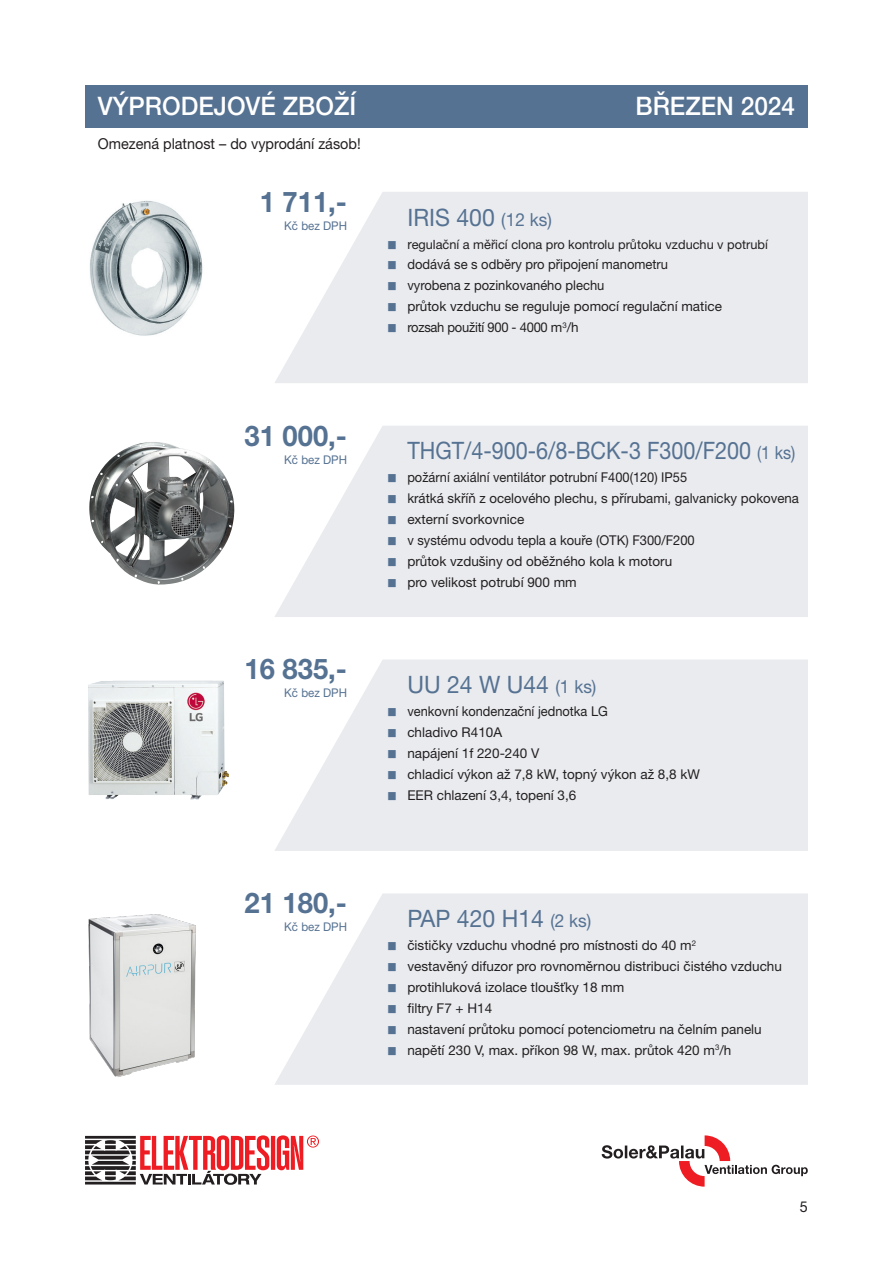
<style>
.page{position:relative;width:893px;height:1263px;background:#fff}
.page>*{position:absolute;margin:0;border:0;box-sizing:border-box;transform-origin:0 0}
.t1{font:700 28.5px "Helvetica Neue LT Pro";color:#567292;scale:.96 1}
.t2{font:500 25.5px "Helvetica Neue LT Pro";color:#fff;scale:.96 1}
._1{font:24px "Helvetica Neue LT Pro";color:#567292;scale:.96 1}
._1-2{font:24px "Helvetica Neue LT Pro";color:#567292;scale:.9 1}
.t3{font:15px "Helvetica Neue LT Pro";color:#231f20;scale:.96 1}
._02-text{font:13.5px "Helvetica Neue LT Pro";color:#231f20}
._02-text-2{font:13.5px "Helvetica Neue LT Pro";color:#231f20;scale:.96 1}
._02-text-3{font:13.5px "Helvetica Neue LT Pro";color:#231f20;scale:.95 1}
._02-text-4{font:13.5px "Helvetica Neue LT Pro";letter-spacing:-.02em;color:#231f20;scale:.96 1}
._02-text-5{font:12.75px "Helvetica Neue LT Pro";color:#231f20}
.t4{font:12px "Helvetica Neue LT Pro";color:#567292;scale:.96 1}
.s1{font-size:18px}
.s2{color:#567292}
.s3{font-size:13.5px}
</style>
<div class="page">
<svg style="left:275px;top:192px;width:533px;height:191px;background:#ebedf0"></svg>
<svg style="left:275px;top:426px;width:533px;height:191px;background:#ebedf0"></svg>
<svg style="left:275px;top:660px;width:533px;height:191px;background:#ebedf0"></svg>
<svg style="left:275px;top:893px;width:533px;height:192px;background:#ebedf0"></svg>
<hr style="left:271px;top:1136px;width:4px;height:34px;background:#ee1d23">
<svg style="left:277px;top:1135px;width:42px;height:35px"></svg>
<svg style="left:85px;top:1135px;width:184px;height:50px"></svg>
<svg style="left:602px;top:1135px;width:206px;height:51px"></svg>
<div style="left:85px;top:85px;width:723px;height:43px;background:#567292"></div>
<img style="left:90px;top:200px;width:113px;height:136px">
<img style="left:89px;top:442px;width:146px;height:143px">
<img style="left:88px;top:680px;width:141px;height:119px">
<img style="left:88px;top:914px;width:108px;height:163px">
<h2 class="t2" style="left:98px;top:91px;width:271px">VÝPRODEJOVÉ ZBOŽÍ</h2>
<h2 class="t2" style="left:635px;top:91px;width:168px">BŘEZEN 2024</h2>
<p class="t3" style="left:98px;top:134px;width:275px">Omezená platnost – do vyprodání zásob!</p>
<p class="t1" style="left:260px;top:184px;width:92px">1 711,-</p>
<p class="t4" style="left:284px;top:218px;width:67px">Kč bez DPH</p>
<p class="t1" style="left:245px;top:417px;width:108px">31 000,-</p>
<p class="t4" style="left:284px;top:452px;width:67px">Kč bez DPH</p>
<p class="t1" style="left:245px;top:651px;width:108px">16 835,-</p>
<p class="t4" style="left:284px;top:686px;width:67px">Kč bez DPH</p>
<p class="t1" style="left:245px;top:885px;width:108px">21 180,-</p>
<p class="t4" style="left:284px;top:920px;width:67px">Kč bez DPH</p>
<p class="_1" style="left:407px;top:202px;width:152px">IRIS 400 <span class="s1">(12 ks)</span></p>
<p class="_02-text-5" style="left:386px;top:236px;width:383px"><span class="s2">▪</span> <span class="s3">r</span>egulační a měřicí clona pro kontrolu průtoku vzduchu v potrubí</p>
<p class="_02-text-2" style="left:386px;top:256px;width:295px"><span class="s2">▪</span> dodává se s odběry pro připojení manometru</p>
<p class="_02-text-2" style="left:386px;top:277px;width:229px"><span class="s2">▪</span> vyrobena z pozinkovaného plechu</p>
<p class="_02-text" style="left:386px;top:298px;width:337px"><span class="s2">▪</span> průtok vzduchu se reguluje pomocí regulační matice</p>
<p class="_02-text-4" style="left:386px;top:319px;width:202px"><span class="s2">▪</span> rozsah použití 900 - 4000 m<sup>3</sup>/h</p>
<p class="_1-2" style="left:407px;top:436px;width:433px">THGT/4-900-6/8-BCK-3 F300/F200 <span class="s1">(1 ks)</span></p>
<p class="_02-text-3" style="left:386px;top:469px;width:318px"><span class="s2">▪</span> požární axiální ventilátor potrubní F400(120) IP55</p>
<p class="_02-text" style="left:386px;top:490px;width:414px"><span class="s2">▪</span> krátká skříň z ocelového plechu, s přírubami, galvanicky pokovena</p>
<p class="_02-text" style="left:386px;top:511px;width:140px"><span class="s2">▪</span> externí svorkovnice</p>
<p class="_02-text-2" style="left:386px;top:532px;width:323px"><span class="s2">▪</span> v systému odvodu tepla a kouře (OTK) F300/F200</p>
<p class="_02-text" style="left:386px;top:553px;width:288px"><span class="s2">▪</span> průtok vzdušiny od oběžného kola k motoru</p>
<p class="_02-text" style="left:386px;top:574px;width:192px"><span class="s2">▪</span> pro velikost potrubí 900 mm</p>
<p class="_1" style="left:407px;top:670px;width:198px">UU 24 W U44 <span class="s1">(1 ks)</span></p>
<p class="_02-text-3" style="left:386px;top:703px;width:235px"><span class="s2">▪</span> venkovní kondenzační jednotka LG</p>
<p class="_02-text" style="left:386px;top:724px;width:118px"><span class="s2">▪</span> chladivo R410A</p>
<p class="_02-text" style="left:386px;top:745px;width:155px"><span class="s2">▪</span> napájení 1f 220-240 V</p>
<p class="_02-text" style="left:386px;top:766px;width:315px"><span class="s2">▪</span> chladicí výkon až 7,8 kW, topný výkon až 8,8 kW</p>
<p class="_02-text" style="left:386px;top:787px;width:192px"><span class="s2">▪</span> EER chlazení 3,4, topení 3,6</p>
<p class="_1" style="left:407px;top:904px;width:193px">PAP 420 H14 <span class="s1">(2 ks)</span></p>
<p class="_02-text" style="left:386px;top:937px;width:311px"><span class="s2">▪</span> čističky vzduchu vhodné pro místnosti do 40 m<sup>2</sup></p>
<p class="_02-text" style="left:386px;top:958px;width:397px"><span class="s2">▪</span> vestavěný difuzor pro rovnoměrnou distribuci čistého vzduchu</p>
<p class="_02-text" style="left:386px;top:979px;width:240px"><span class="s2">▪</span> protihluková izolace tloušťky 18 mm</p>
<p class="_02-text" style="left:386px;top:1000px;width:108px"><span class="s2">▪</span> filtry F7 + H14</p>
<p class="_02-text" style="left:386px;top:1020px;width:377px"><span class="s2">▪</span> nastavení průtoku pomocí potenciometru na čelním panelu</p>
<p class="_02-text" style="left:386px;top:1041px;width:347px"><span class="s2">▪</span> napětí 230 V, max. příkon 98 W, max. průtok 420 m<sup>3</sup>/h</p>
<p class="t3" style="left:800px;top:1197px;width:10px">5</p>
</div>
